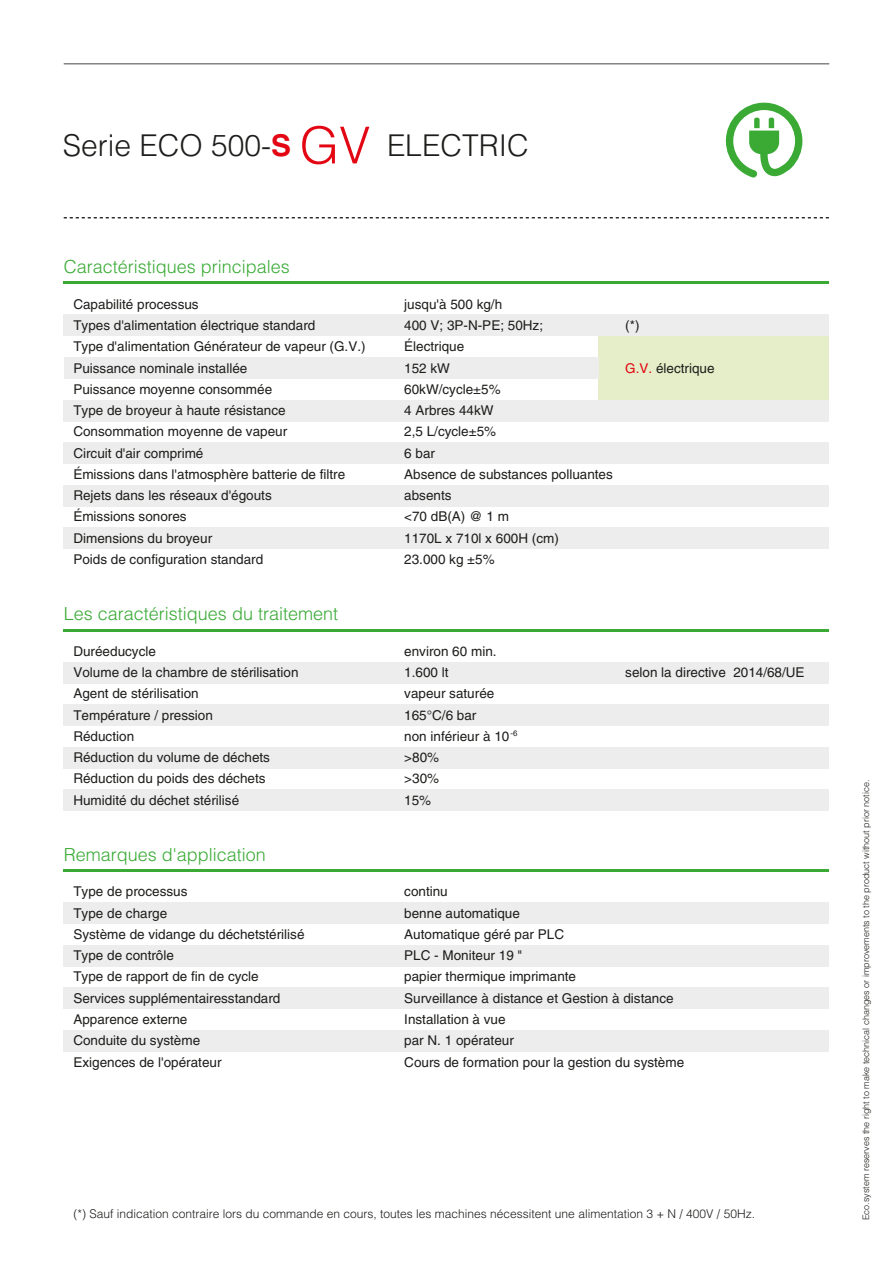
<style>
.page{position:relative;width:893px;height:1263px;background:#fff}
.page>*{position:absolute;margin:0;border:0;box-sizing:border-box;transform-origin:0 0}
.t1{font:300 30px "Helvetica LT Std";color:#1d1d1b}
.t2{font:300 18px "Helvetica LT Std";color:#3aaa35}
.t3{font:13.5px "Helvetica LT Std";color:#1d1d1b}
.t4{font:300 12px "Helvetica LT Std";color:#1d1d1b}
.t5{font:300 9px "Helvetica LT Std";color:#1d1d1b}
.s1{font-weight:700;color:#e30613}
.s2{font-size:51px;color:#e30613}
.s3{color:#e30613}
</style>
<div class="page">
<div style="left:599px;top:336px;width:230px;height:64px;background:#e5eec8"></div>
<div style="left:64px;top:315px;width:765px;height:21px;background:#ededed"></div>
<hr style="left:64px;top:282px;width:765px;height:2px;background:#3aaa35">
<div style="left:64px;top:357px;width:535px;height:22px;background:#ededed"></div>
<div style="left:64px;top:400px;width:765px;height:21px;background:#ededed"></div>
<div style="left:64px;top:442px;width:765px;height:22px;background:#ededed"></div>
<div style="left:64px;top:485px;width:765px;height:21px;background:#ededed"></div>
<div style="left:64px;top:527px;width:765px;height:22px;background:#ededed"></div>
<hr style="left:64px;top:629px;width:765px;height:2px;background:#3aaa35">
<div style="left:64px;top:662px;width:765px;height:21px;background:#ededed"></div>
<div style="left:64px;top:704px;width:765px;height:22px;background:#ededed"></div>
<div style="left:64px;top:747px;width:765px;height:21px;background:#ededed"></div>
<div style="left:64px;top:789px;width:765px;height:22px;background:#ededed"></div>
<hr style="left:64px;top:869px;width:765px;height:2px;background:#3aaa35">
<div style="left:64px;top:902px;width:765px;height:22px;background:#ededed"></div>
<div style="left:64px;top:945px;width:765px;height:21px;background:#ededed"></div>
<div style="left:64px;top:987px;width:765px;height:22px;background:#ededed"></div>
<div style="left:64px;top:1030px;width:765px;height:21px;background:#ededed"></div>
<hr style="left:64px;top:64px;width:765px;height:1px;background:#7c7b7b">
<svg style="left:64px;top:217px;width:765px;height:1px"></svg>
<svg style="left:726px;top:103px;width:76px;height:74px"></svg>
<h1 class="t1" style="left:63px;top:127px;width:467px">Serie ECO 500-<span class="s1">S</span> <span class="s2">GV</span> ELECTRIC</h1>
<h2 class="t2" style="left:64px;top:255px;width:228px">Caractéristiques principales</h2>
<p class="t3" style="left:73px;top:296px;width:127px">Capabilité processus</p>
<p class="t3" style="left:404px;top:296px;width:99px">jusqu'à 500 kg/h</p>
<p class="t3" style="left:73px;top:317px;width:243px">Types d'alimentation électrique standard</p>
<p class="t3" style="left:404px;top:317px;width:140px">400 V; 3P-N-PE; 50Hz;</p>
<p class="t3" style="left:625px;top:317px;width:16px">(*)</p>
<p class="t3" style="left:73px;top:339px;width:294px">Type d'alimentation Générateur de vapeur (G.V.)</p>
<p class="t3" style="left:404px;top:339px;width:62px">Électrique</p>
<p class="t3" style="left:73px;top:360px;width:176px">Puissance nominale installée</p>
<p class="t3" style="left:404px;top:360px;width:47px">152 kW</p>
<p class="t3" style="left:625px;top:360px;width:91px"><span class="s3">G.V.</span> électrique</p>
<p class="t3" style="left:73px;top:381px;width:200px">Puissance moyenne consommée</p>
<p class="t3" style="left:404px;top:381px;width:98px">60kW/cycle±5%</p>
<p class="t3" style="left:73px;top:403px;width:214px">Type de broyeur à haute résistance</p>
<p class="t3" style="left:404px;top:403px;width:91px">4 Arbres 44kW</p>
<p class="t3" style="left:73px;top:424px;width:215px">Consommation moyenne de vapeur</p>
<p class="t3" style="left:404px;top:424px;width:93px">2,5 L/cycle±5%</p>
<p class="t3" style="left:73px;top:445px;width:132px">Circuit d'air comprimé</p>
<p class="t3" style="left:404px;top:445px;width:32px">6 bar</p>
<p class="t3" style="left:73px;top:466px;width:273px">Émissions dans l'atmosphère batterie de filtre</p>
<p class="t3" style="left:404px;top:466px;width:210px">Absence de substances polluantes</p>
<p class="t3" style="left:73px;top:488px;width:200px">Rejets dans les réseaux d'égouts</p>
<p class="t3" style="left:404px;top:488px;width:49px">absents</p>
<p class="t3" style="left:73px;top:509px;width:115px">Émissions sonores</p>
<p class="t3" style="left:404px;top:509px;width:106px">&lt;70 dB(A) @ 1 m</p>
<p class="t3" style="left:73px;top:530px;width:140px">Dimensions du broyeur</p>
<p class="t3" style="left:404px;top:530px;width:156px">1170L x 710l x 600H (cm)</p>
<p class="t3" style="left:73px;top:551px;width:191px">Poids de configuration standard</p>
<p class="t3" style="left:404px;top:551px;width:92px">23.000 kg ±5%</p>
<h2 class="t2" style="left:64px;top:602px;width:276px">Les caractéristiques du traitement</h2>
<p class="t3" style="left:73px;top:643px;width:84px">Duréeducycle</p>
<p class="t3" style="left:404px;top:643px;width:94px">environ 60 min.</p>
<p class="t3" style="left:73px;top:665px;width:227px">Volume de la chambre de stérilisation</p>
<p class="t3" style="left:404px;top:665px;width:46px">1.600 lt</p>
<p class="t3" style="left:625px;top:665px;width:181px">selon la directive 2014/68/UE</p>
<p class="t3" style="left:73px;top:686px;width:127px">Agent de stérilisation</p>
<p class="t3" style="left:404px;top:686px;width:92px">vapeur saturée</p>
<p class="t3" style="left:73px;top:707px;width:141px">Température / pression</p>
<p class="t3" style="left:404px;top:707px;width:74px">165°C/6 bar</p>
<p class="t3" style="left:73px;top:728px;width:62px">Réduction</p>
<p class="t3" style="left:404px;top:728px;width:115px">non inférieur à 10<sup>-6</sup></p>
<p class="t3" style="left:73px;top:750px;width:198px">Réduction du volume de déchets</p>
<p class="t3" style="left:404px;top:750px;width:36px">&gt;80%</p>
<p class="t3" style="left:73px;top:771px;width:194px">Réduction du poids des déchets</p>
<p class="t3" style="left:404px;top:771px;width:36px">&gt;30%</p>
<p class="t3" style="left:73px;top:792px;width:167px">Humidité du déchet stérilisé</p>
<p class="t3" style="left:404px;top:792px;width:29px">15%</p>
<h2 class="t2" style="left:64px;top:843px;width:204px">Remarques d'application</h2>
<p class="t3" style="left:73px;top:884px;width:116px">Type de processus</p>
<p class="t3" style="left:404px;top:884px;width:45px">continu</p>
<p class="t3" style="left:73px;top:905px;width:95px">Type de charge</p>
<p class="t3" style="left:404px;top:905px;width:117px">benne automatique</p>
<p class="t3" style="left:73px;top:926px;width:233px">Système de vidange du déchetstérilisé</p>
<p class="t3" style="left:404px;top:926px;width:161px">Automatique géré par PLC</p>
<p class="t3" style="left:73px;top:948px;width:102px">Type de contrôle</p>
<p class="t3" style="left:404px;top:948px;width:120px">PLC - Moniteur 19 "</p>
<p class="t3" style="left:73px;top:969px;width:187px">Type de rapport de fin de cycle</p>
<p class="t3" style="left:404px;top:969px;width:173px">papier thermique imprimante</p>
<p class="t3" style="left:73px;top:990px;width:209px">Services supplémentairesstandard</p>
<p class="t3" style="left:404px;top:990px;width:271px">Surveillance à distance et Gestion à distance</p>
<p class="t3" style="left:73px;top:1011px;width:116px">Apparence externe</p>
<p class="t3" style="left:404px;top:1011px;width:103px">Installation à vue</p>
<p class="t3" style="left:73px;top:1033px;width:128px">Conduite du système</p>
<p class="t3" style="left:404px;top:1033px;width:111px">par N. 1 opérateur</p>
<p class="t3" style="left:73px;top:1054px;width:150px">Exigences de l'opérateur</p>
<p class="t3" style="left:404px;top:1054px;width:281px">Cours de formation pour la gestion du système</p>
<p class="t4" style="left:73px;top:1206px;width:683px">(*) Sauf indication contraire lors du commande en cours, toutes les machines nécessitent une alimentation 3 + N / 400V / 50Hz.</p>
<p class="t5" style="left:860px;top:1220px;width:442px;rotate:-90deg">Eco.system reserves the right to make technical changes or improvements to the product without prior notice.</p>
</div>
